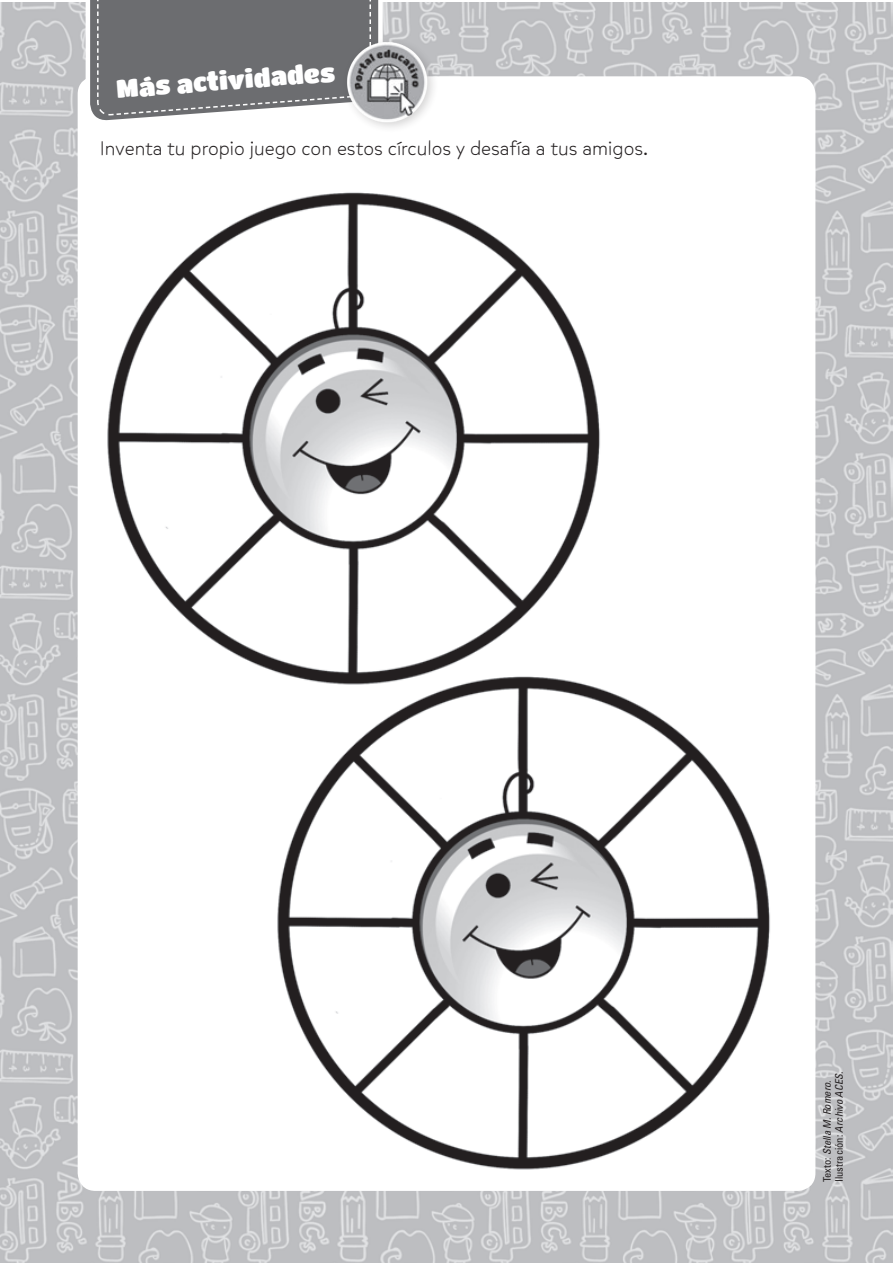
<style>
.page{position:relative;width:893px;height:1263px;background:#fff}
.page>*{position:absolute;margin:0;border:0;box-sizing:border-box;transform-origin:0 0}
.t1{font:25.2px "Titan One";color:#fff}
.List_Paragraph{font:300 19.5px "Mikado";color:#231f20}
.t2{font:condensed 10.5px "Univers LT Std";color:#231f20}
.t3{font:italic condensed 10.5px "Univers LT Std";color:#231f20}
.s1{font-style:normal}
.s2{font-style:italic}
</style>
<div class="page">
<img style="left:0;top:2px;width:893px;height:1261px">
<div style="left:78px;top:76px;width:737px;height:1115px;background:#fff;border-radius:18px"></div>
<svg style="left:83px;top:0;width:302px;height:121px;background:#7b7c7f"></svg>
<img style="left:330px;top:24px;width:119px;height:104px">
<img style="left:277px;top:694px;width:493px;height:476px">
<img style="left:107px;top:192px;width:507px;height:502px">
<p class="t1" style="left:116px;top:73px;width:221px;rotate:-4deg">Más actividades</p>
<p class="List_Paragraph" style="left:100px;top:137px;width:550px">Inventa tu propio juego con estos círculos y desafía a tus amigos.</p>
<p class="t3" style="left:820px;top:1182px;width:103px;rotate:-90deg"><span class="s1">Texto:</span> Stella M. Romero.</p>
<p class="t2" style="left:832px;top:1182px;width:112px;rotate:-90deg">Ilustración: <span class="s2">Archivo ACES.</span></p>
</div>
